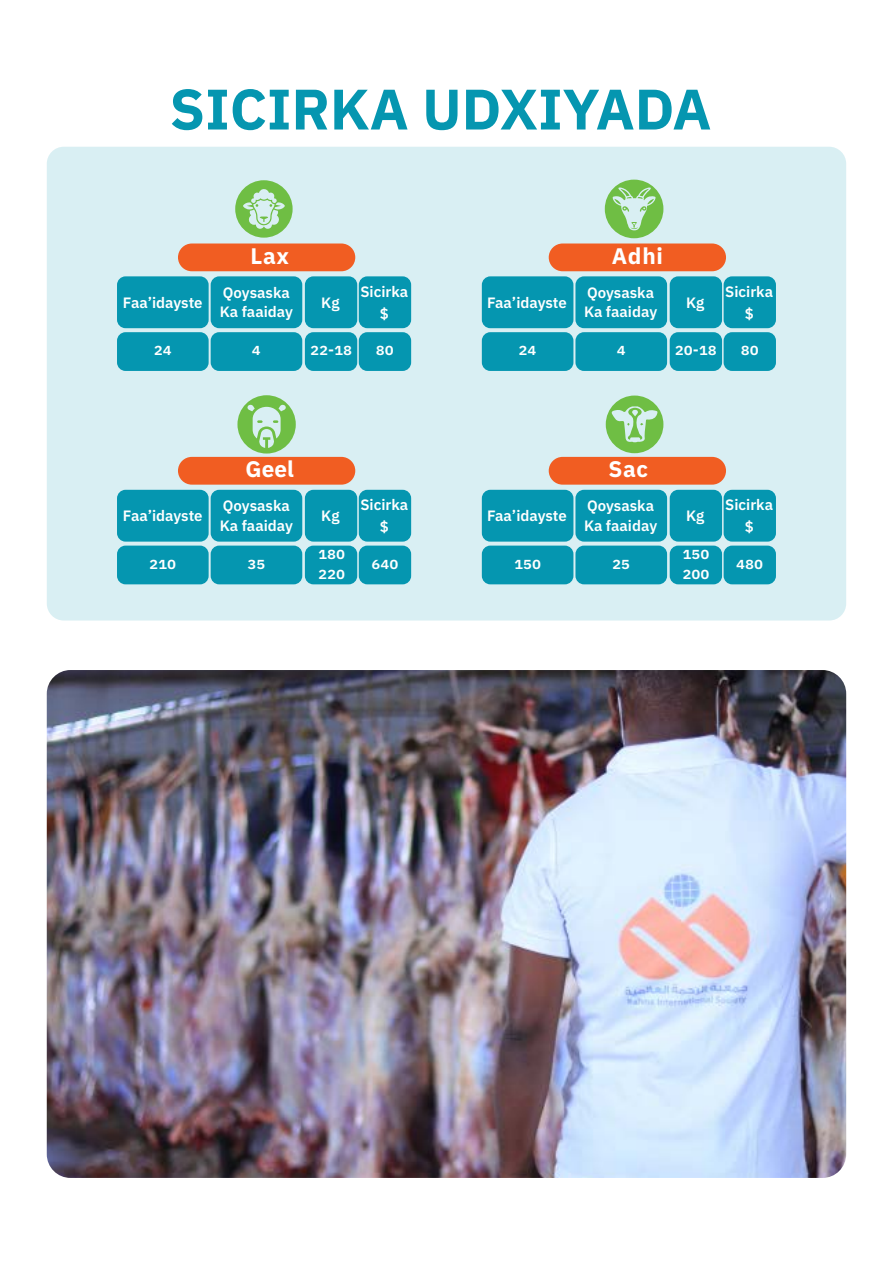
<style>
.page{position:relative;width:893px;height:1263px;background:#fff}
.page>*{position:absolute;margin:0;border:0;box-sizing:border-box;transform-origin:0 0}
.t1{font:700 57px "IBM Plex Sans Arabic";color:#0596b0}
.t2{font:700 22.5px "IBM Plex Sans Arabic";letter-spacing:.03em;color:#fff}
.t3{font:600 15px/19.2px "IBM Plex Sans Arabic";color:#fff}
</style>
<div class="page">
<div style="left:47px;top:147px;width:799px;height:473px;background:#d9eff3;border-radius:17px"></div>
<img style="left:47px;top:670px;width:799px;height:508px">
<div style="left:549px;top:243px;width:177px;height:28px;background:#f15d22;border-radius:14px"></div>
<div style="left:178px;top:243px;width:177px;height:28px;background:#f15d22;border-radius:14px"></div>
<div style="left:549px;top:457px;width:177px;height:28px;background:#f15d22;border-radius:14px"></div>
<div style="left:178px;top:457px;width:177px;height:28px;background:#f15d22;border-radius:14px"></div>
<div style="left:724px;top:276px;width:52px;height:52px;background:#0596b0;border-radius:9px"></div>
<div style="left:724px;top:490px;width:52px;height:52px;background:#0596b0;border-radius:9px"></div>
<div style="left:359px;top:276px;width:52px;height:52px;background:#0596b0;border-radius:9px"></div>
<div style="left:359px;top:490px;width:52px;height:52px;background:#0596b0;border-radius:9px"></div>
<div style="left:724px;top:332px;width:52px;height:39px;background:#0596b0;border-radius:9px"></div>
<div style="left:724px;top:546px;width:52px;height:38px;background:#0596b0;border-radius:9px"></div>
<div style="left:359px;top:332px;width:52px;height:39px;background:#0596b0;border-radius:9px"></div>
<div style="left:359px;top:546px;width:52px;height:38px;background:#0596b0;border-radius:9px"></div>
<div style="left:670px;top:276px;width:52px;height:52px;background:#0596b0;border-radius:9px"></div>
<div style="left:670px;top:490px;width:52px;height:52px;background:#0596b0;border-radius:9px"></div>
<div style="left:305px;top:276px;width:52px;height:52px;background:#0596b0;border-radius:9px"></div>
<div style="left:305px;top:490px;width:52px;height:52px;background:#0596b0;border-radius:9px"></div>
<div style="left:575px;top:276px;width:92px;height:52px;background:#0596b0;border-radius:9px"></div>
<div style="left:575px;top:490px;width:92px;height:52px;background:#0596b0;border-radius:9px"></div>
<div style="left:211px;top:276px;width:91px;height:52px;background:#0596b0;border-radius:9px"></div>
<div style="left:211px;top:490px;width:91px;height:52px;background:#0596b0;border-radius:9px"></div>
<div style="left:482px;top:276px;width:91px;height:52px;background:#0596b0;border-radius:9px"></div>
<div style="left:482px;top:490px;width:91px;height:52px;background:#0596b0;border-radius:9px"></div>
<div style="left:117px;top:276px;width:92px;height:52px;background:#0596b0;border-radius:9px"></div>
<div style="left:117px;top:490px;width:92px;height:52px;background:#0596b0;border-radius:9px"></div>
<div style="left:670px;top:332px;width:52px;height:39px;background:#0596b0;border-radius:9px"></div>
<div style="left:670px;top:546px;width:52px;height:38px;background:#0596b0;border-radius:9px"></div>
<div style="left:305px;top:332px;width:52px;height:39px;background:#0596b0;border-radius:9px"></div>
<div style="left:305px;top:546px;width:52px;height:38px;background:#0596b0;border-radius:9px"></div>
<div style="left:575px;top:332px;width:92px;height:39px;background:#0596b0;border-radius:9px"></div>
<div style="left:575px;top:546px;width:92px;height:38px;background:#0596b0;border-radius:9px"></div>
<div style="left:211px;top:332px;width:91px;height:39px;background:#0596b0;border-radius:9px"></div>
<div style="left:211px;top:546px;width:91px;height:38px;background:#0596b0;border-radius:9px"></div>
<div style="left:482px;top:332px;width:91px;height:39px;background:#0596b0;border-radius:9px"></div>
<div style="left:482px;top:546px;width:91px;height:38px;background:#0596b0;border-radius:9px"></div>
<div style="left:117px;top:332px;width:92px;height:39px;background:#0596b0;border-radius:9px"></div>
<div style="left:117px;top:546px;width:92px;height:38px;background:#0596b0;border-radius:9px"></div>
<svg style="left:606px;top:395px;width:57px;height:58px;fill:#6fbe44"></svg>
<svg style="left:237px;top:395px;width:59px;height:58px"></svg>
<svg style="left:257px;top:420px;width:6px;height:3px"></svg>
<svg style="left:273px;top:420px;width:5px;height:3px"></svg>
<svg style="left:235px;top:180px;width:58px;height:58px"></svg>
<svg style="left:605px;top:180px;width:58px;height:58px"></svg>
<h1 class="t1" style="left:170px;top:76px;width:543px">SICIRKA UDXIYADA</h1>
<h2 class="t2" style="left:250px;top:243px;width:40px">Lax</h2>
<h2 class="t2" style="left:612px;top:243px;width:52px">Adhi</h2>
<p class="t3" style="left:123px;top:293px;width:81px">Faa’idayste</p>
<p class="t3" style="left:220px;top:283px;width:75px">Qoysaska<br>Ka faaiday</p>
<p class="t3" style="left:321px;top:293px;width:20px">Kg</p>
<p class="t3" style="left:360px;top:280px;width:49px;line-height:22.2px;text-align:center">Sicirka $</p>
<p class="t3" style="left:487px;top:293px;width:81px">Faa’idayste</p>
<p class="t3" style="left:584px;top:283px;width:75px">Qoysaska<br>Ka faaiday</p>
<p class="t3" style="left:686px;top:293px;width:20px">Kg</p>
<p class="t3" style="left:725px;top:280px;width:49px;line-height:22.2px;text-align:center">Sicirka $</p>
<p class="t3" style="left:154px;top:340px;width:19px">24</p>
<p class="t3" style="left:252px;top:340px;width:10px">4</p>
<p class="t3" style="left:310px;top:340px;width:44px">22-18</p>
<p class="t3" style="left:376px;top:340px;width:19px">80</p>
<p class="t3" style="left:519px;top:340px;width:19px">24</p>
<p class="t3" style="left:617px;top:340px;width:10px">4</p>
<p class="t3" style="left:675px;top:340px;width:44px">20-18</p>
<p class="t3" style="left:741px;top:340px;width:19px">80</p>
<h2 class="t2" style="left:246px;top:456px;width:50px">Geel</h2>
<h2 class="t2" style="left:608px;top:456px;width:41px">Sac</h2>
<p class="t3" style="left:123px;top:507px;width:81px">Faa’idayste</p>
<p class="t3" style="left:220px;top:496px;width:75px">Qoysaska<br>Ka faaiday</p>
<p class="t3" style="left:321px;top:506px;width:20px">Kg</p>
<p class="t3" style="left:360px;top:494px;width:49px;line-height:22.2px;text-align:center">Sicirka $</p>
<p class="t3" style="left:487px;top:507px;width:81px">Faa’idayste</p>
<p class="t3" style="left:584px;top:496px;width:75px">Qoysaska<br>Ka faaiday</p>
<p class="t3" style="left:686px;top:506px;width:20px">Kg</p>
<p class="t3" style="left:725px;top:494px;width:49px;line-height:22.2px;text-align:center">Sicirka $</p>
<p class="t3" style="left:149px;top:554px;width:28px">210</p>
<p class="t3" style="left:247px;top:554px;width:19px">35</p>
<p class="t3" style="left:318px;top:545px;width:28px">180<br>220</p>
<p class="t3" style="left:371px;top:554px;width:28px">640</p>
<p class="t3" style="left:514px;top:554px;width:28px">150</p>
<p class="t3" style="left:612px;top:554px;width:19px">25</p>
<p class="t3" style="left:682px;top:545px;width:28px">150<br>200</p>
<p class="t3" style="left:736px;top:554px;width:28px">480</p>
</div>
